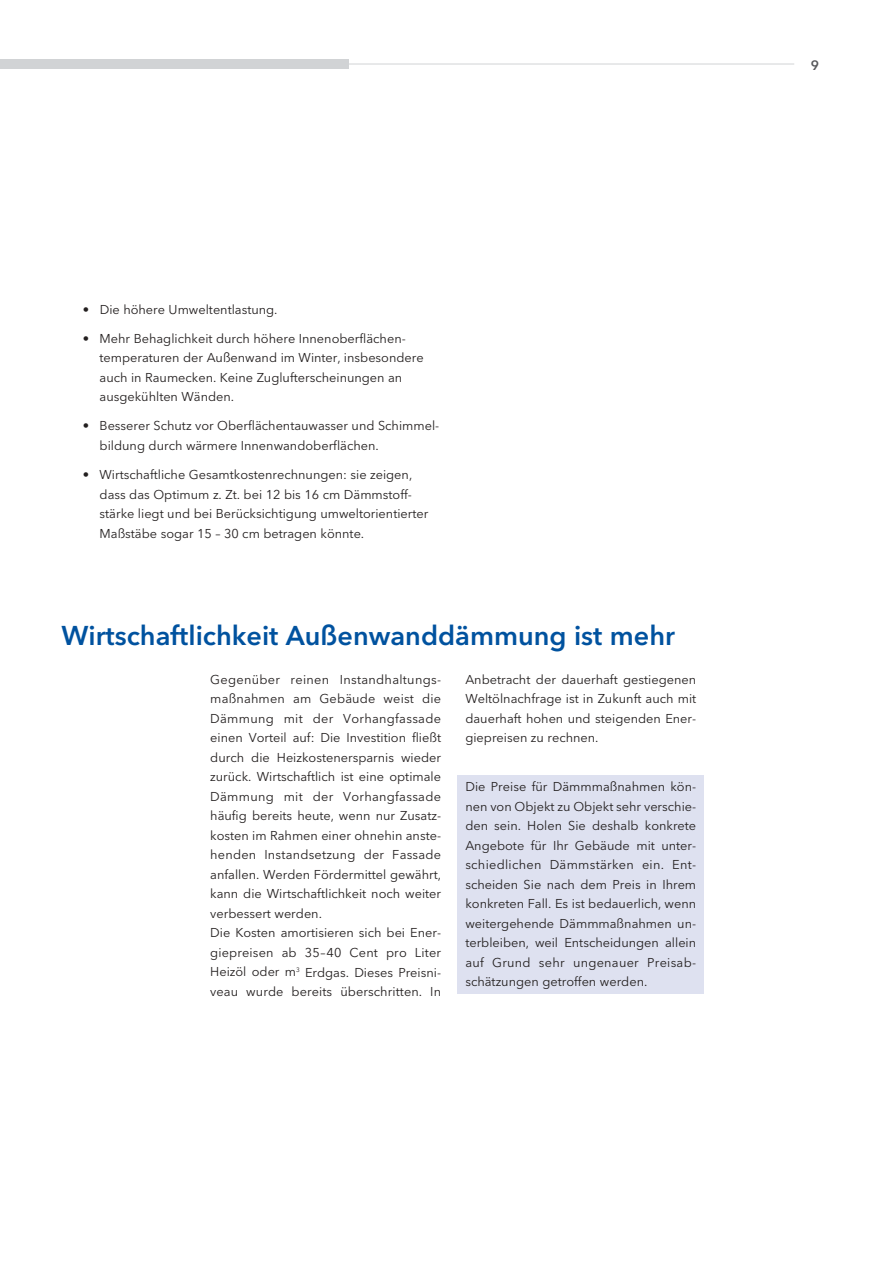
<style>
.page{position:relative;width:894px;height:1263px;background:#fff}
.page>*{position:absolute;margin:0;border:0;box-sizing:border-box;transform-origin:0 0}
.t1{font:600 27px "Avenir Next LT Pro";color:#00529f}
.t2{font:600 13.5px "Avenir Next LT Pro";color:#57585b}
.t3{font:12.75px/19.5px "Avenir Next LT Pro";color:#231f1f}
</style>
<div class="page">
<div style="left:458px;top:775px;width:246px;height:218px;background:#dee1f0"></div>
<hr style="left:0;top:64px;width:794px;height:1px;background:#d1d3d5">
<div style="left:0;top:60px;width:349px;height:9px;background:#d1d3d5"></div>
<p class="t3" style="left:83px;top:300px;width:196px">• Die höhere Umweltentlastung.</p>
<p class="t3" style="left:100px;top:330px;width:326px;text-indent:-17px">• Mehr Behaglichkeit durch höhere Innenoberflächen&shy;temperaturen der Außenwand im Winter, insbesondere auch in Raumecken. Keine Zuglufterscheinungen an ausgekühlten Wänden.</p>
<p class="t3" style="left:100px;top:417px;width:341px;text-indent:-17px">• Besserer Schutz vor Oberflächentauwasser und Schimmel&shy;bildung durch wärmere Innenwandoberflächen.</p>
<p class="t3" style="left:100px;top:466px;width:330px;text-indent:-17px">• Wirtschaftliche Gesamtkostenrechnungen: sie zeigen, dass das Optimum z. Zt. bei 12 bis 16 cm Dämmstoff&shy;stärke liegt und bei Berücksichtigung umweltorientierter Maßstäbe sogar 15 – 30 cm betragen könnte.</p>
<h1 class="t1" style="left:61px;top:625px;width:615px">Wirtschaftlichkeit Außenwanddämmung ist mehr</h1>
<p class="t3" style="left:210px;top:671px;width:232px">Gegenüber reinen Instandhaltungs&shy;maßnahmen am Gebäude weist die Dämmung mit der Vorhangfassade einen Vorteil auf: Die Investition fließt durch die Heizkostenersparnis wieder zurück. Wirtschaftlich ist eine optimale Dämmung mit der Vorhangfassade häufig bereits heute, wenn nur Zusatz&shy;kosten im Rahmen einer ohnehin anste&shy;henden Instandsetzung der Fassade anfallen. Werden Fördermittel gewährt, kann die Wirtschaftlichkeit noch weiter verbessert werden.<br>Die Kosten amortisieren sich bei Ener&shy;giepreisen ab 35–40 Cent pro Liter Heizöl oder m<sup>3</sup> Erdgas. Dieses Preisni&shy;veau wurde bereits überschritten. In</p>
<p class="t3" style="left:465px;top:671px;width:232px;text-align:justify">Anbetracht der dauerhaft gestiegenen Weltölnachfrage ist in Zukunft auch mit dauerhaft hohen und steigenden Ener&shy;giepreisen zu rechnen.</p>
<p class="t3" style="left:465px;top:778px;width:232px;text-align:justify">Die Preise für Dämmmaßnahmen kön&shy;nen von Objekt zu Objekt sehr verschie&shy;den sein. Holen Sie deshalb konkrete Angebote für Ihr Gebäude mit unter&shy;schiedlichen Dämmstärken ein. Ent&shy;scheiden Sie nach dem Preis in Ihrem konkreten Fall. Es ist bedauerlich, wenn weitergehende Dämmmaßnahmen un&shy;terbleiben, weil Entscheidungen allein auf Grund sehr ungenauer Preisab&shy;schätzungen getroffen werden.</p>
<p class="t2" style="left:811px;top:60px;width:10px">9</p>
</div>
